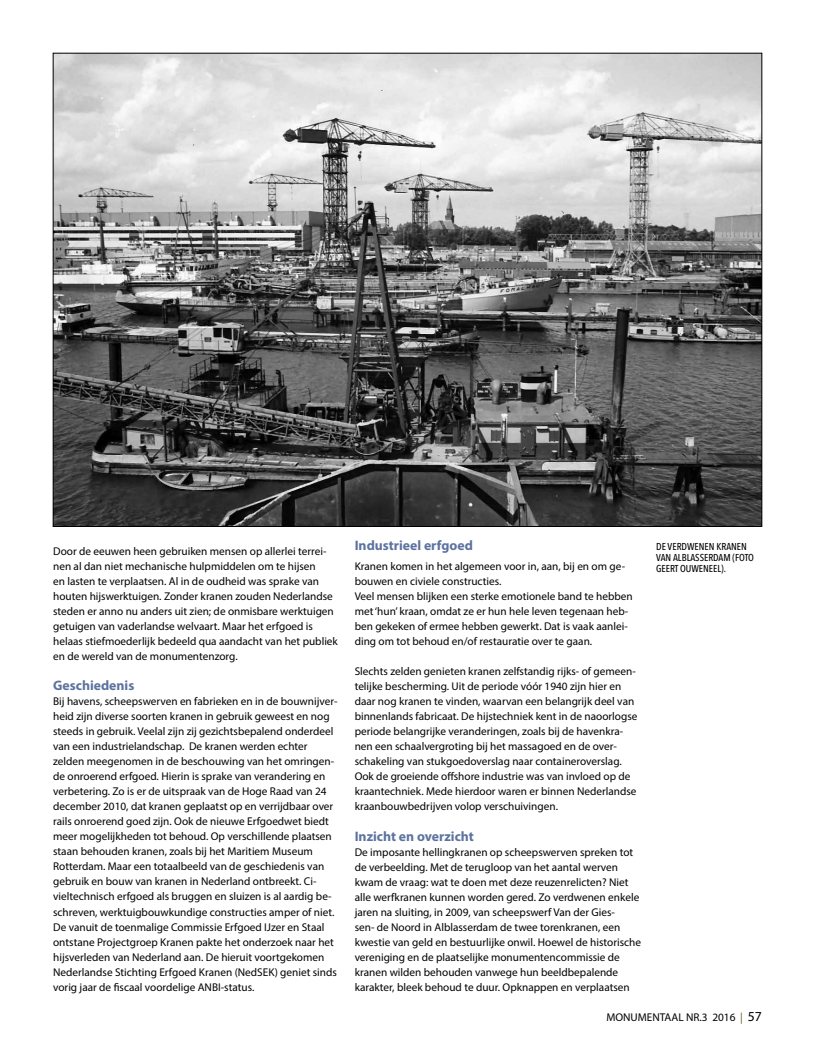
<style>
.page{position:relative;width:815px;height:1053px;background:#fff}
.page>*{position:absolute;margin:0;border:0;box-sizing:border-box;transform-origin:0 0}
.t1{font:700 13.75px "Myriad Pro";color:#5c729f}
.t2{font:11.25px/15px "Myriad Pro";color:#000}
.t3{font:500 10px/11.2px "Avenir Next Condensed";color:#000}
.s1{color:#6e5a2e}
.s2{font-size:13.75px}
</style>
<div class="page">
<img style="left:55px;top:55px;width:705px;height:469px">
<p class="t2" style="left:53px;top:544px;width:286px">Door de eeuwen heen gebruiken mensen op allerlei terrei&shy;nen al dan niet mechanische hulpmiddelen om te hijsen<br>en lasten te verplaatsen. Al in de oudheid was sprake van houten hijswerktuigen. Zonder kranen zouden Nederlandse steden er anno nu anders uit zien; de onmisbare werktuigen getuigen van vaderlandse welvaart. Maar het erfgoed is helaas stiefmoederlijk bedeeld qua aandacht van het publiek en de wereld van de monumentenzorg.</p>
<p class="t1" style="left:53px;top:676px;width:83px">Geschiedenis</p>
<p class="t2" style="left:53px;top:694px;width:286px">Bij havens, scheepswerven en fabrieken en in de bouwnijver&shy;heid zijn diverse soorten kranen in gebruik geweest en nog steeds in gebruik. Veelal zijn zij gezichtsbepalend onderdeel van een industrielandschap. De kranen werden echter zelden meegenomen in de beschouwing van het omringen&shy;de onroerend erfgoed. Hierin is sprake van verandering en verbetering. Zo is er de uitspraak van de Hoge Raad van 24 december 2010, dat kranen geplaatst op en verrijdbaar over rails onroerend goed zijn. Ook de nieuwe Erfgoedwet biedt meer mogelijkheden tot behoud. Op verschillende plaatsen staan behouden kranen, zoals bij het Maritiem Museum Rotterdam. Maar een totaalbeeld van de geschiedenis van gebruik en bouw van kranen in Nederland ontbreekt. Ci&shy;vieltechnisch erfgoed als bruggen en sluizen is al aardig be&shy;schreven, werktuigbouwkundige constructies amper of niet.<br>De vanuit de toenmalige Commissie Erfgoed IJzer en Staal ontstane Projectgroep Kranen pakte het onderzoek naar het hijsverleden van Nederland aan. De hieruit voortgekomen Nederlandse Stichting Erfgoed Kranen (NedSEK) geniet sinds vorig jaar de fiscaal voordelige ANBI-status.</p>
<p class="t1" style="left:355px;top:536px;width:120px">Industrieel erfgoed</p>
<p class="t2" style="left:355px;top:559px;width:280px">Kranen komen in het algemeen voor in, aan, bij en om ge&shy;bouwen en civiele constructies.<br>Veel mensen blijken een sterke emotionele band te hebben met ‘hun’ kraan, omdat ze er hun hele leven tegenaan heb&shy;ben gekeken of ermee hebben gewerkt. Dat is vaak aanlei&shy;ding om tot behoud en/of restauratie over te gaan.</p>
<p class="t2" style="left:355px;top:664px;width:284px">Slechts zelden genieten kranen zelfstandig rijks- of gemeen&shy;telijke bescherming. Uit de periode vóór 1940 zijn hier en daar nog kranen te vinden, waarvan een belangrijk deel van binnenlands fabricaat. De hijstechniek kent in de naoorlogse periode belangrijke veranderingen, zoals bij de havenkra&shy;nen een schaalvergroting bij het massagoed en de over&shy;schakeling van stukgoedoverslag naar containeroverslag.<br>Ook de groeiende offshore industrie was van invloed op de kraantechniek. Mede hierdoor waren er binnen Nederlandse kraanbouwbedrijven volop verschuivingen.</p>
<p class="t1" style="left:355px;top:826px;width:121px">Inzicht en overzicht</p>
<p class="t2" style="left:355px;top:844px;width:288px">De imposante hellingkranen op scheepswerven spreken tot de verbeelding. Met de terugloop van het aantal werven kwam de vraag: wat te doen met deze reuzenrelicten? Niet alle werfkranen kunnen worden gered. Zo verdwenen enkele jaren na sluiting, in 2009, van scheepswerf Van der Gies-<br>sen- de Noord in Alblasserdam de twee torenkranen, een kwestie van geld en bestuurlijke onwil. Hoewel de historische vereniging en de plaatselijke monumentencommissie de kranen wilden behouden vanwege hun beeldbepalende karakter, bleek behoud te duur. Opknappen en verplaatsen</p>
<p class="t3" style="left:656px;top:540px;width:99px">DE VERDWENEN KRANEN<br>VAN ALBLASSERDAM (FOTO<br>GEERT OUWENEEL).</p>
<p class="t2" style="left:606px;top:1009px;width:157px">MONUMENTAAL NR.3 2016 <span class="s1">|</span> <span class="s2">57</span></p>
</div>
